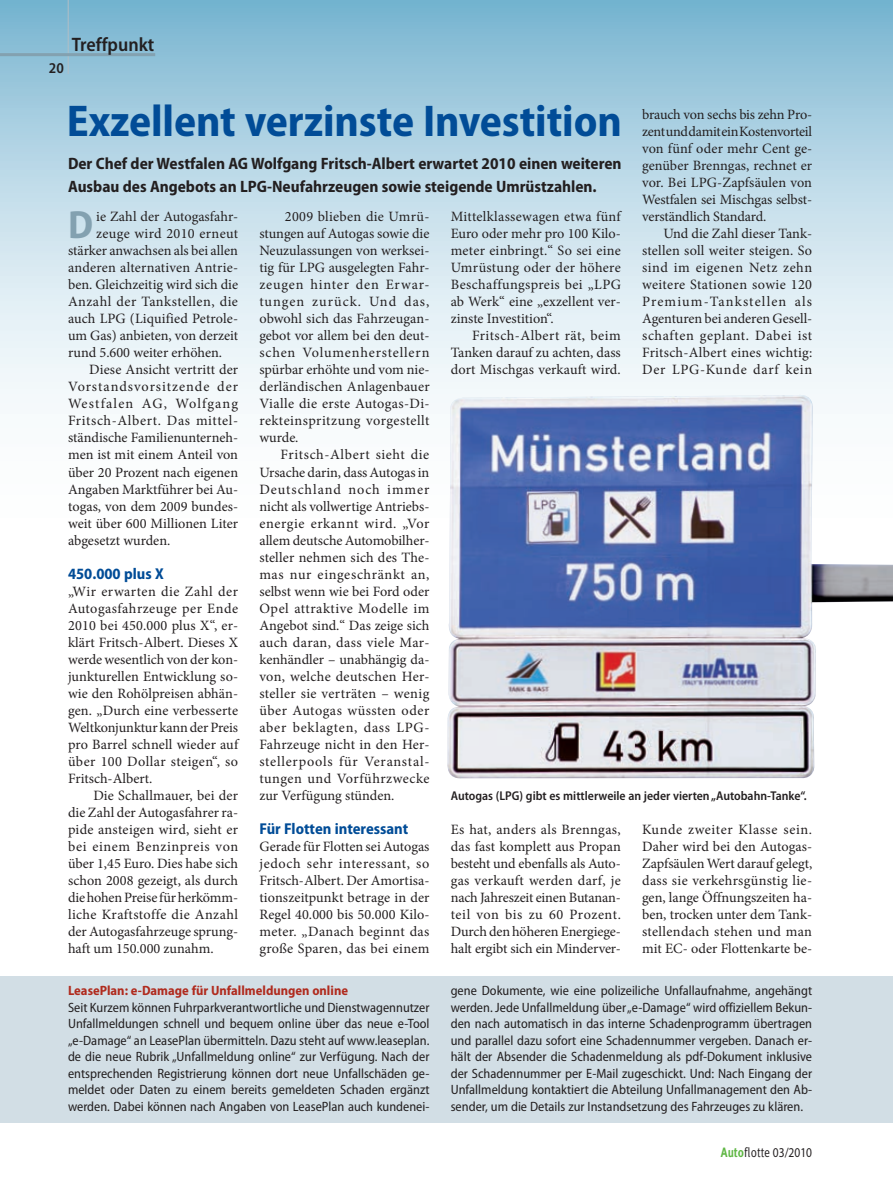
<style>
.page{position:relative;width:893px;height:1187px;background:#fff}
.page>*{position:absolute;margin:0;border:0;box-sizing:border-box;transform-origin:0 0}
.t1{font:700 semi-condensed 44.7px "Myriad Pro";letter-spacing:-.005em;color:#014c97}
.t2{font:700 semi-condensed 39.45px "Myriad Pro";color:#83a1b0}
.t3{font:600 semi-condensed 19.5px "Myriad Pro";color:#231f20}
.t4{font:700 semi-condensed 16.5px/22.5px "Myriad Pro";color:#231f20}
.t5{font:700 semi-condensed 15.75px "Myriad Pro";color:#014c97}
.t6{font:600 semi-condensed 15px "Myriad Pro";color:#231f20}
.t7{font:14.25px/17px "Minion Pro";letter-spacing:.005em;color:#231f20;text-align:justify}
.t8{font:14.25px "Minion Pro";letter-spacing:.04em;color:#231f20}
.t9{font:14.25px "Minion Pro";letter-spacing:.03em;color:#231f20}
.t10{font:14.25px "Minion Pro";letter-spacing:.065em;color:#231f20}
.t11{font:14.25px "Minion Pro";letter-spacing:.08em;color:#231f20}
.t12{font:14.25px "Minion Pro";letter-spacing:.025em;color:#231f20}
.t13{font:semi-condensed 13.5px/16.5px "Myriad Pro";color:#231f20;text-align:justify}
.t14{font:700 semi-condensed 13.5px "Myriad Pro";color:#b02b1e}
.t15{font:13.5px "Myriad Pro";color:#231f20;scale:.85 1}
.t16{font:600 semi-condensed 12.75px "Myriad Pro";color:#231f20}
.s1{font-family:"Meta OT";font-weight:700;color:#60b745}
.s2{font-family:"Meta OT"}
</style>
<div class="page">
<svg style="left:0;top:0;width:893px;height:403px;background:#bedbe8"></svg>
<img style="left:446px;top:391px;width:447px;height:388px">
<hr style="left:68px;top:0;width:1px;height:74px;background:#b1bec6">
<hr style="left:0;top:53px;width:155px;height:3px;background:#83a1b0">
<div style="left:0;top:976px;width:893px;height:147px;background:#d2dee5"></div>
<p class="t6" style="left:49px;top:60px;width:16px">20</p>
<h3 class="t3" style="left:72px;top:33px;width:84px">Treffpunkt</h3>
<h1 class="t1" style="left:67px;top:96px;width:556px">Exzellent verzinste Investition</h1>
<p class="t4" style="left:68px;top:153px;width:555px">Der Chef der Westfalen AG Wolfgang Fritsch-Albert erwartet 2010 einen weiteren<br>Ausbau des Angebots an LPG-Neufahrzeugen sowie steigende Umrüstzahlen.</p>
<p class="t7" style="left:642px;top:106px;width:172px">brauch von sechs bis zehn Pro&shy;zent und damit ein Kosten-vorteil von fünf oder mehr Cent ge&shy;genüber Brenngas, rechnet er vor. Bei LPG-Zapfsäulen von Westfalen sei Mischgas selbst&shy;verständlich Standard.</p>
<p class="t7" style="left:642px;top:225px;width:172px;text-indent:21px">Und die Zahl dieser Tank&shy;stellen soll weiter steigen. So sind im eigenen Netz zehn weitere Stationen sowie 120<br>Premium-Tankstellen als Agenturen bei anderen Gesell&shy;schaften geplant. Dabei ist Fritsch-Albert eines wichtig:<br>Der LPG-Kunde darf kein</p>
<h2 class="t2" style="left:68px;top:203px;width:27px">D</h2>
<p class="t7" style="left:96px;top:208px;width:143px">ie Zahl der Autogasfahr-</p>
<p class="t7" style="left:259px;top:208px;width:172px;text-indent:26px">2009 blieben die Umrü&shy;stungen auf Autogas sowie die Neuzulassungen von werksei&shy;tig für LPG ausgelegten Fahr&shy;zeugen hinter den Erwar&shy;tungen zurück. Und das, obwohl sich das Fahrzeugan&shy;gebot vor allem bei den deut&shy;schen Volumenherstellern spürbar erhöhte und vom nie&shy;derländischen Anlagenbauer Vialle die erste Autogas-Di&shy;rekteinspritzung vorgestellt wurde.</p>
<p class="t7" style="left:259px;top:446px;width:172px;text-indent:21px">Fritsch-Albert sieht die Ursache darin, dass Autogas in Deutschland noch immer nicht als vollwertige Antriebs&shy;energie erkannt wird. „Vor allem deutsche Automobilher&shy;steller nehmen sich des The&shy;mas nur eingeschränkt an, selbst wenn wie bei Ford oder Opel attraktive Modelle im Angebot sind.“ Das zeige sich auch daran, dass viele Mar&shy;kenhändler – unabhängig da&shy;von, welche deutschen Her&shy;steller sie verträten – wenig über Autogas wüssten oder aber beklagten, dass LPG-Fahrzeuge nicht in den Her&shy;stellerpools für Veranstal&shy;tungen und Vorführzwecke zur Verfügung stünden.</p>
<p class="t5" style="left:259px;top:819px;width:150px">Für Flotten interessant</p>
<p class="t7" style="left:259px;top:837px;width:172px">Gerade für Flotten sei Autogas jedoch sehr interessant, so Fritsch-Albert. Der Amortisa&shy;tionszeitpunkt betrage in der Regel 40.000 bis 50.000 Kilo&shy;meter. „Danach beginnt das große Sparen, das bei einem</p>
<p class="t7" style="left:451px;top:208px;width:172px">Mittelklassewagen etwa fünf Euro oder mehr pro 100 Kilo&shy;meter einbringt.“ So sei eine Umrüstung oder der höhere Beschaffungspreis bei „LPG ab Werk“ eine „exzellent ver&shy;zinste Investition“.</p>
<p class="t7" style="left:451px;top:327px;width:172px;text-indent:21px">Fritsch-Albert rät, beim Tanken darauf zu achten, dass dort Mischgas verkauft wird.</p>
<p class="t12" style="left:96px;top:224px;width:143px">zeuge wird 2010 erneut</p>
<p class="t7" style="left:68px;top:242px;width:171px">stärker anwachsen als bei allen</p>
<p class="t7" style="left:68px;top:259px;width:172px">anderen alternativen Antrie-</p>
<p class="t7" style="left:68px;top:276px;width:172px">ben. Gleichzeitig wird sich die</p>
<p class="t9" style="left:68px;top:292px;width:171px">Anzahl der Tankstellen, die</p>
<p class="t7" style="left:68px;top:310px;width:172px">auch LPG (Liquified Petrole-</p>
<p class="t7" style="left:68px;top:327px;width:172px">um Gas) anbieten, von derzeit</p>
<p class="t7" style="left:68px;top:344px;width:156px">rund 5.600 weiter erhöhen.</p>
<p class="t7" style="left:89px;top:361px;width:150px">Diese Ansicht vertritt der</p>
<p class="t10" style="left:68px;top:377px;width:172px">Vorstandsvorsitzende der</p>
<p class="t11" style="left:68px;top:394px;width:172px">Westfalen AG, Wolfgang</p>
<p class="t8" style="left:68px;top:411px;width:172px">Fritsch-Albert. Das mittel-</p>
<p class="t7" style="left:68px;top:429px;width:172px">ständische Familienunterneh-</p>
<p class="t7" style="left:68px;top:446px;width:172px">men ist mit einem Anteil von</p>
<p class="t7" style="left:68px;top:463px;width:172px">über 20 Prozent nach eigenen</p>
<p class="t7" style="left:68px;top:480px;width:172px">Angaben Marktführer bei Au-</p>
<p class="t7" style="left:68px;top:497px;width:172px">togas, von dem 2009 bundes-</p>
<p class="t7" style="left:68px;top:514px;width:172px">weit über 600 Millionen Liter</p>
<p class="t7" style="left:68px;top:531px;width:104px">abgesetzt wurden.</p>
<p class="t5" style="left:68px;top:564px;width:97px">450.000 plus X</p>
<p class="t7" style="left:68px;top:582px;width:172px">„Wir erwarten die Zahl der Autogasfahrzeuge per Ende 2010 bei 450.000 plus X“, er&shy;klärt Fritsch-Albert. Dieses X werde wesentlich von der kon&shy;junkturellen Entwicklung so&shy;wie den Rohölpreisen abhän&shy;gen. „Durch eine verbesserte Weltkonjunktur kann der Preis pro Barrel schnell wieder auf über 100 Dollar steigen“, so Fritsch-Albert.</p>
<p class="t7" style="left:68px;top:786px;width:172px;text-indent:25px">Die Schallmauer, bei der die Zahl der Autogasfahrer ra&shy;pide ansteigen wird, sieht er bei einem Benzinpreis von über 1,45 Euro. Dies habe sich schon 2008 gezeigt, als durch die hohen Preise für herkömm&shy;liche Kraftstoffe die Anzahl der Autogasfahrzeuge sprung&shy;haft um 150.000 zunahm.</p>
<p class="t16" style="left:451px;top:788px;width:358px">Autogas (LPG) gibt es mittlerweile an jeder vierten „Autobahn-Tanke“.</p>
<p class="t7" style="left:451px;top:820px;width:172px">Es hat, anders als Brenngas, das fast komplett aus Propan besteht und ebenfalls als Auto&shy;gas verkauft werden darf, je nach Jahreszeit einen Butanan&shy;teil von bis zu 60 Prozent.<br>Durch den höheren Energiege&shy;halt ergibt sich ein Minderver-</p>
<p class="t7" style="left:642px;top:820px;width:172px">Kunde zweiter Klasse sein.<br>Daher wird bei den Autogas-Zapfsäulen Wert darauf gelegt, dass sie verkehrsgünstig lie&shy;gen, lange Öffnungszeiten ha&shy;ben, trocken unter dem Tank&shy;stellendach stehen und man mit EC- oder Flottenkarte be-</p>
<p class="t14" style="left:68px;top:982px;width:282px">LeasePlan: e-Damage für Unfallmeldungen online</p>
<p class="t13" style="left:68px;top:998px;width:363px">Seit Kurzem können Fuhrparkverantwortliche und Dienstwagennutzer Unfallmeldungen schnell und bequem online über das neue e-Tool „e-Damage“ an LeasePlan übermitteln. Dazu steht auf www.leaseplan. de die neue Rubrik „Unfallmeldung online“ zur Verfügung. Nach der entsprechenden Registrierung können dort neue Unfallschäden ge&shy;meldet oder Daten zu einem bereits gemeldeten Schaden ergänzt werden. Dabei können nach Angaben von LeasePlan auch kundenei-</p>
<p class="t13" style="left:451px;top:982px;width:363px">gene Dokumente, wie eine polizeiliche Unfallaufnahme, angehängt werden. Jede Unfallmeldung über „e-Damage“ wird offiziellem Bekun&shy;den nach automatisch in das interne Schadenprogramm übertragen und parallel dazu sofort eine Schadennummer vergeben. Danach er&shy;hält der Absender die Schadenmeldung als pdf-Dokument inklusive der Schadennummer per E-Mail zugeschickt. Und: Nach Eingang der Unfallmeldung kontaktiert die Abteilung Unfallmanagement den Ab&shy;sender, um die Details zur Instandsetzung des Fahrzeuges zu klären.</p>
<p class="t15" style="left:721px;top:1144px;width:109px"><span class="s1">Auto</span><span class="s2">flotte</span> 03/2010</p>
</div>
